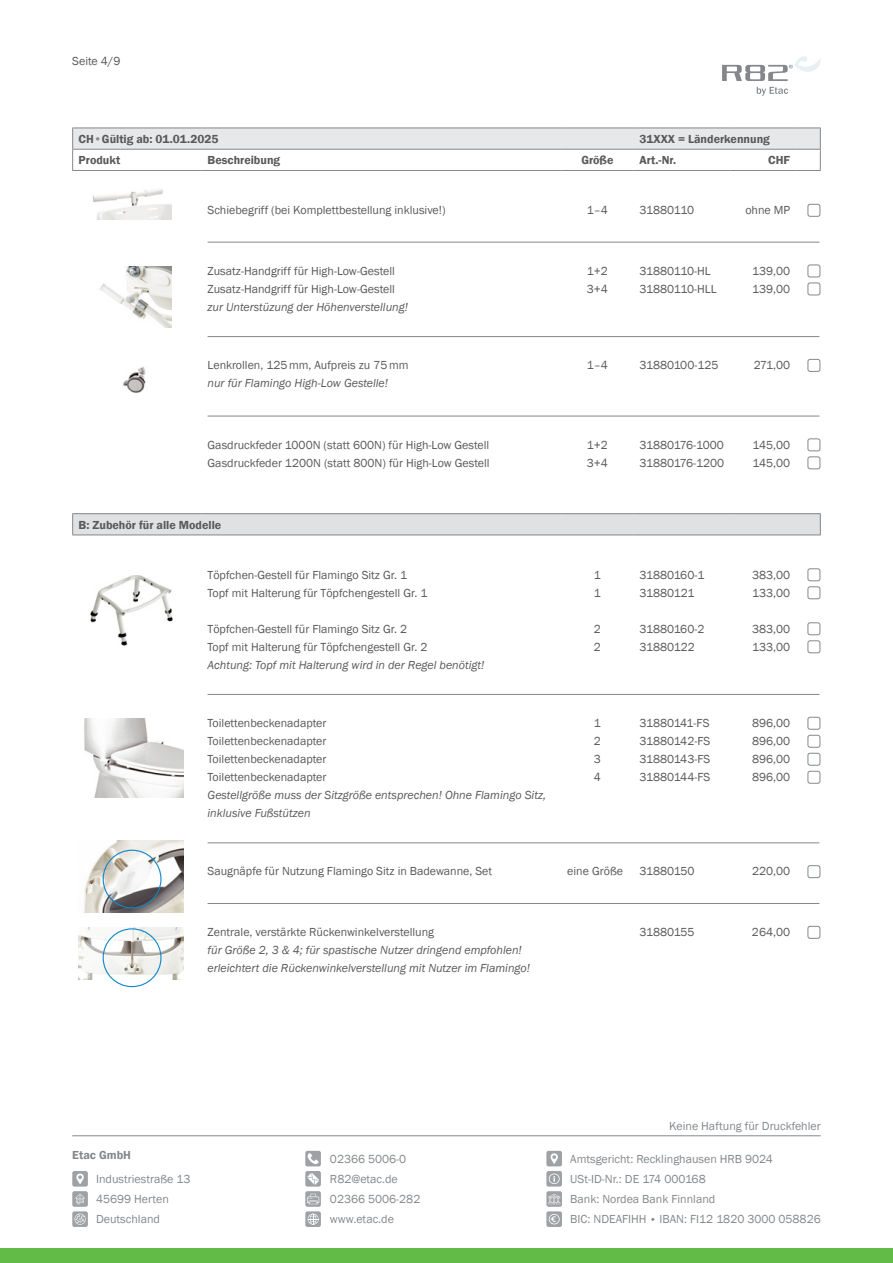
<style>
.page{position:relative;width:893px;height:1263px;background:#fff}
.page>*{position:absolute;margin:0;border:0;box-sizing:border-box;transform-origin:0 0}
.t1{font:12px/18px "Franklin Gothic";color:#58595b}
.t2{font:italic 12px/18px "Franklin Gothic";color:#58595b}
.t3{font:12px "Franklin Gothic";color:#84888c}
.t4{font:600 12px "Franklin Gothic";color:#58595b}
.t5{font:600 12px "Franklin Gothic";color:#84888c}
.t6{font:12px "Franklin Gothic";letter-spacing:-.02em;color:#58595b}
.s1{color:#84888c}
.s2{font-size:10.5px}
</style>
<div class="page">
<hr style="left:72px;top:1135px;width:749px;height:1px;background:#84888c">
<div style="left:305px;top:1151px;width:16px;height:15px;background:#9ea2a5;border-radius:2px"></div>
<svg style="left:307px;top:1153px;width:12px;height:11px"></svg>
<div style="left:546px;top:1151px;width:16px;height:15px;background:#9ea2a5;border-radius:2px"></div>
<svg style="left:550px;top:1153px;width:8px;height:11px"></svg>
<div style="left:72px;top:1171px;width:16px;height:15px;background:#9ea2a5;border-radius:2px"></div>
<svg style="left:76px;top:1173px;width:8px;height:11px"></svg>
<div style="left:305px;top:1171px;width:16px;height:15px;background:#9ea2a5;border-radius:2px"></div>
<svg style="left:307px;top:1173px;width:12px;height:12px"></svg>
<div style="left:546px;top:1171px;width:16px;height:15px;background:#9ea2a5;border-radius:2px"></div>
<svg style="left:549px;top:1173px;width:11px;height:11px"></svg>
<div style="left:72px;top:1191px;width:16px;height:16px;background:#9ea2a5;border-radius:2px"></div>
<svg style="left:75px;top:1194px;width:10px;height:11px"></svg>
<svg style="left:305px;top:1191px;width:16px;height:16px"></svg>
<svg style="left:307px;top:1194px;width:12px;height:10px"></svg>
<div style="left:546px;top:1191px;width:16px;height:16px;background:#9ea2a5;border-radius:2px"></div>
<svg style="left:548px;top:1194px;width:12px;height:11px"></svg>
<div style="left:72px;top:1211px;width:16px;height:16px;background:#9ea2a5;border-radius:2px"></div>
<svg style="left:75px;top:1213px;width:11px;height:12px"></svg>
<div style="left:305px;top:1211px;width:16px;height:16px;background:#9ea2a5;border-radius:2px"></div>
<svg style="left:308px;top:1214px;width:11px;height:11px"></svg>
<div style="left:546px;top:1211px;width:16px;height:16px;background:#9ea2a5;border-radius:2px"></div>
<svg style="left:549px;top:1214px;width:11px;height:10px"></svg>
<div style="left:0;top:1248px;width:893px;height:15px;background:#62bb46"></div>
<svg style="left:722px;top:56px;width:99px;height:25px"></svg>
<svg style="left:757px;top:87px;width:31px;height:9px"></svg>
<div style="left:73px;top:514px;width:747px;height:21px;background:#dfe1e3"></div>
<hr style="left:72px;top:513px;width:130px;height:1px;background:#84888c">
<svg style="left:72px;top:514px;width:1px;height:21px"></svg>
<hr style="left:202px;top:513px;width:359px;height:1px;background:#84888c">
<hr style="left:561px;top:513px;width:73px;height:1px;background:#84888c">
<hr style="left:634px;top:513px;width:96px;height:1px;background:#84888c">
<hr style="left:730px;top:513px;width:66px;height:1px;background:#84888c">
<hr style="left:72px;top:535px;width:130px;height:1px;background:#84888c">
<hr style="left:202px;top:535px;width:359px;height:1px;background:#84888c">
<hr style="left:561px;top:535px;width:73px;height:1px;background:#84888c">
<hr style="left:634px;top:535px;width:96px;height:1px;background:#84888c">
<hr style="left:730px;top:535px;width:66px;height:1px;background:#84888c">
<svg style="left:796px;top:513px;width:25px;height:23px"></svg>
<svg style="left:72px;top:128px;width:749px;height:43px"></svg>
<img style="left:93px;top:189px;width:79px;height:31px">
<div style="left:807px;top:204px;width:13px;height:13px;border:1px solid #84888c;border-radius:2px"></div>
<hr style="left:208px;top:242px;width:611px;height:1px;background:#84888c">
<img style="left:100px;top:266px;width:72px;height:61px">
<div style="left:807px;top:265px;width:13px;height:12px;border:1px solid #84888c;border-radius:2px"></div>
<div style="left:807px;top:283px;width:13px;height:12px;border:1px solid #84888c;border-radius:2px"></div>
<hr style="left:208px;top:336px;width:611px;height:1px;background:#84888c">
<img style="left:122px;top:367px;width:24px;height:26px">
<div style="left:807px;top:359px;width:13px;height:13px;border:1px solid #84888c;border-radius:2px"></div>
<hr style="left:208px;top:416px;width:611px;height:1px;background:#84888c">
<div style="left:807px;top:438px;width:13px;height:13px;border:1px solid #84888c;border-radius:2px"></div>
<div style="left:807px;top:456px;width:13px;height:13px;border:1px solid #84888c;border-radius:2px"></div>
<img style="left:90px;top:575px;width:83px;height:71px">
<div style="left:807px;top:568px;width:13px;height:13px;border:1px solid #84888c;border-radius:2px"></div>
<div style="left:807px;top:586px;width:13px;height:13px;border:1px solid #84888c;border-radius:2px"></div>
<div style="left:807px;top:622px;width:13px;height:13px;border:1px solid #84888c;border-radius:2px"></div>
<div style="left:807px;top:640px;width:13px;height:13px;border:1px solid #84888c;border-radius:2px"></div>
<hr style="left:208px;top:694px;width:611px;height:1px;background:#84888c">
<img style="left:84px;top:719px;width:100px;height:79px">
<div style="left:807px;top:717px;width:13px;height:13px;border:1px solid #84888c;border-radius:2px"></div>
<div style="left:807px;top:735px;width:13px;height:13px;border:1px solid #84888c;border-radius:2px"></div>
<div style="left:807px;top:753px;width:13px;height:13px;border:1px solid #84888c;border-radius:2px"></div>
<div style="left:807px;top:771px;width:13px;height:13px;border:1px solid #84888c;border-radius:2px"></div>
<img style="left:84px;top:841px;width:100px;height:72px">
<hr style="left:208px;top:842px;width:611px;height:1px;background:#84888c">
<div style="left:807px;top:865px;width:13px;height:13px;border:1px solid #84888c;border-radius:2px"></div>
<hr style="left:208px;top:903px;width:611px;height:1px;background:#84888c">
<img style="left:79px;top:928px;width:104px;height:51px">
<div style="left:807px;top:926px;width:13px;height:13px;border:1px solid #84888c;border-radius:2px"></div>
<div style="left:103px;top:850px;width:59px;height:58px;border:1px solid #0f87c9;border-radius:50%"></div>
<div style="left:103px;top:928px;width:59px;height:59px;border:1px solid #0f87c9;border-radius:50%"></div>
<p class="t1" style="left:72px;top:52px;width:50px">Seite 4/9</p>
<p class="t4" style="left:79px;top:131px;width:141px">CH<span class="s1">•</span>Gültig ab: 01.01.2025</p>
<p class="t4" style="left:640px;top:131px;width:132px">31XXX = Länderkennung</p>
<p class="t4" style="left:79px;top:153px;width:43px">Produkt</p>
<p class="t4" style="left:208px;top:153px;width:74px">Beschreibung</p>
<p class="t4" style="left:581px;top:153px;width:34px">Größe</p>
<p class="t4" style="left:640px;top:153px;width:38px">Art.-Nr.</p>
<p class="t4" style="left:768px;top:153px;width:23px">CHF</p>
<p class="t1" style="left:208px;top:201px;width:240px">Schiebegriff (bei Komplettbestellung inklusive!)</p>
<p class="t1" style="left:587px;top:201px;width:23px">1–4</p>
<p class="t6" style="left:640px;top:203px;width:56px">31880110</p>
<p class="t1" style="left:745px;top:201px;width:46px">ohne MP</p>
<p class="t1" style="left:208px;top:262px;width:189px">Zusatz-Handgriff für High-Low-Gestell<br>Zusatz-Handgriff für High-Low-Gestell</p>
<p class="t2" style="left:208px;top:298px;width:202px">zur Unterstüzung der Höhenverstellung!</p>
<p class="t1" style="left:208px;top:356px;width:202px">Lenkrollen, 125mm, Aufpreis zu 75mm</p>
<p class="t2" style="left:208px;top:374px;width:182px">nur für Flamingo High-Low Gestelle!</p>
<p class="t1" style="left:587px;top:262px;width:23px">1+2<br>3+4</p>
<p class="t1" style="left:640px;top:262px;width:79px">31880110-HL<br>31880110-HLL</p>
<p class="t1" style="left:752px;top:262px;width:40px">139,00<br>139,00</p>
<p class="t1" style="left:587px;top:356px;width:23px">1–4</p>
<p class="t1" style="left:640px;top:356px;width:80px">31880100-125</p>
<p class="t1" style="left:754px;top:356px;width:38px">271,00</p>
<p class="t1" style="left:208px;top:436px;width:284px">Gasdruckfeder 1000N (statt 600N) für High-Low Gestell<br>Gasdruckfeder 1200N (statt 800N) für High-Low Gestell</p>
<p class="t1" style="left:587px;top:436px;width:23px">1+2<br>3+4</p>
<p class="t1" style="left:640px;top:436px;width:86px">31880176-1000<br>31880176-1200</p>
<p class="t1" style="left:752px;top:436px;width:39px">145,00<br>145,00</p>
<p class="t4" style="left:79px;top:517px;width:144px">B: Zubehör für alle Modelle</p>
<p class="t1" style="left:208px;top:566px;width:221px">Töpfchen-Gestell für Flamingo Sitz Gr. 1<br>Topf mit Halterung für Töpfchengestell Gr. 1</p>
<p class="t1" style="left:208px;top:620px;width:221px">Töpfchen-Gestell für Flamingo Sitz Gr. 2<br>Topf mit Halterung für Töpfchengestell Gr. 2</p>
<p class="t2" style="left:208px;top:656px;width:278px">Achtung: Topf mit Halterung wird in der Regel benötigt!</p>
<p class="t1" style="left:208px;top:714px;width:120px;text-align:justify">Toilettenbeckenadapter Toilettenbeckenadapter Toilettenbeckenadapter Toilettenbeckenadapter</p>
<p class="t2" style="left:208px;top:786px;width:340px">Gestellgröße muss der Sitzgröße entsprechen! Ohne Flamingo Sitz, inklusive Fußstützen</p>
<p class="t1" style="left:594px;top:566px;width:9px">1<br>1</p>
<p class="t1" style="left:594px;top:620px;width:9px">2<br>2</p>
<p class="t1" style="left:640px;top:566px;width:66px">31880160-1<br>31880121</p>
<p class="t1" style="left:640px;top:620px;width:66px">31880160-2<br>31880122</p>
<p class="t1" style="left:752px;top:566px;width:40px">383,00<br>133,00</p>
<p class="t1" style="left:752px;top:620px;width:40px">383,00<br>133,00</p>
<p class="t1" style="left:594px;top:714px;width:9px;text-align:justify">1<br>2<br>3<br>4</p>
<p class="t1" style="left:640px;top:714px;width:72px;text-align:justify">31880141-FS 31880142-FS 31880143-FS 31880144-FS</p>
<p class="t1" style="left:752px;top:714px;width:40px;text-align:justify">896,00<br>896,00<br>896,00<br>896,00</p>
<p class="t1" style="left:208px;top:863px;width:286px">Saugnäpfe für Nutzung Flamingo Sitz in Badewanne, Set</p>
<p class="t1" style="left:567px;top:863px;width:57px">eine Größe</p>
<p class="t1" style="left:640px;top:863px;width:57px">31880150</p>
<p class="t1" style="left:752px;top:863px;width:40px">220,00</p>
<p class="t1" style="left:208px;top:923px;width:228px">Zentrale, verstärkte Rückenwinkelverstellung</p>
<p class="t2" style="left:208px;top:941px;width:324px">für Größe 2, 3 &amp; 4; für spastische Nutzer dringend empfohlen! erleichtert die Rückenwinkelverstellung mit Nutzer im Flamingo!</p>
<p class="t1" style="left:640px;top:923px;width:57px">31880155</p>
<p class="t1" style="left:752px;top:923px;width:40px">264,00</p>
<p class="t3" style="left:669px;top:1118px;width:153px">Keine Haftung für Druckfehler</p>
<p class="t5" style="left:72px;top:1148px;width:60px">Etac GmbH</p>
<p class="t3" style="left:330px;top:1151px;width:78px">02366 5006-0</p>
<p class="t3" style="left:570px;top:1151px;width:204px">Amtsgericht: Recklinghausen HRB 9024</p>
<p class="t3" style="left:96px;top:1171px;width:96px">Industriestraße 13</p>
<p class="t3" style="left:330px;top:1171px;width:69px">R82@etac.de</p>
<p class="t3" style="left:570px;top:1171px;width:137px">USt-ID-Nr.: DE 174 000168</p>
<p class="t3" style="left:96px;top:1191px;width:74px">45699 Herten</p>
<p class="t3" style="left:330px;top:1191px;width:92px">02366 5006-282</p>
<p class="t3" style="left:570px;top:1191px;width:147px">Bank: Nordea Bank Finnland</p>
<p class="t3" style="left:96px;top:1212px;width:65px">Deutschland</p>
<p class="t3" style="left:330px;top:1212px;width:66px">www.etac.de</p>
<p class="t3" style="left:570px;top:1212px;width:252px">BIC: NDEAFIHH <span class="s2">•</span> IBAN: FI12 1820 3000 058826</p>
</div>
